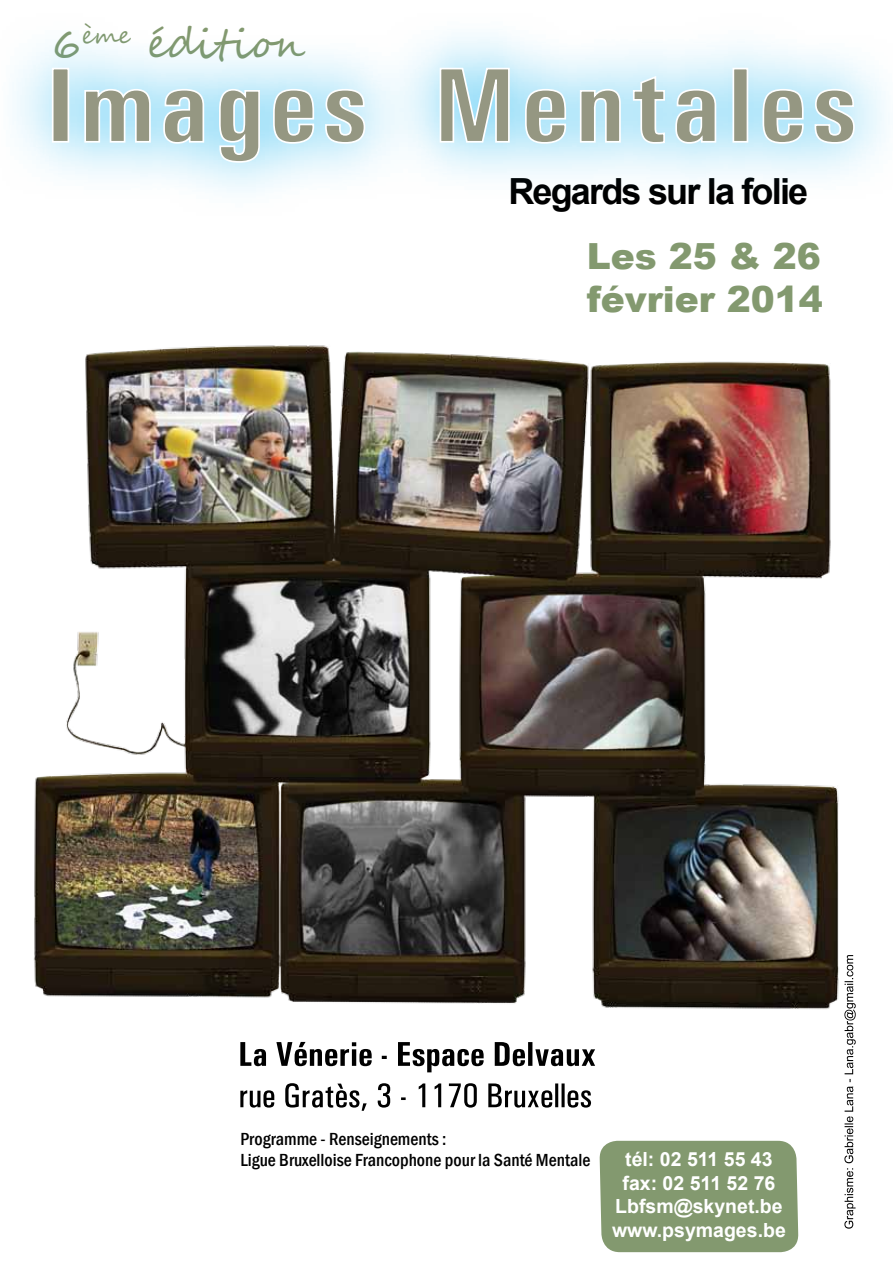
<style>
.page{position:relative;width:893px;height:1263px;background:#fff}
.page>*{position:absolute;margin:0;border:0;box-sizing:border-box;transform-origin:0 0}
.t1{font:40.5px "Segoe Script";color:#83996f}
.t2{font:900 36px/43.2px "Arial";color:#83996f}
.t3{font:700 36px "Arial";letter-spacing:-.05em;color:#000}
.t4{font:700 19.5px/23.4px "Arial";color:#fff;text-align:center}
.t5{font:500 condensed 18px/21.6px "Franklin Gothic";color:#000}
</style>
<div class="page">
<div style="left:599px;top:1141px;width:200px;height:111px;background:#83996f"></div>
<svg style="left:240px;top:1042px;width:355px;height:30px"></svg>
<svg style="left:240px;top:1083px;width:351px;height:28px"></svg>
<svg style="left:844px;top:1027px;width:12px;height:202px"></svg>
<img style="left:34px;top:345px;width:822px;height:682px">
<div style="left:0;top:10px;width:893px;height:210px;background:#00aeef;opacity:.75"></div>
<svg style="left:51px;top:64px;width:805px;height:100px;background:#c6dbdd"></svg>
<h1 class="t1" style="left:52px;top:10px;width:254px">6<sup>ème</sup> édition</h1>
<h2 class="t3" style="left:508px;top:167px;width:301px">Regards sur la folie</h2>
<h2 class="t2" style="left:587px;top:233px;width:238px">Les 25 &amp; 26 février 2014</h2>
<p class="t5" style="left:240px;top:1128px;width:352px">Programme - Renseignements :<br>Ligue Bruxelloise Francophone pour la Santé Mentale</p>
<p class="t4" style="left:612px;top:1148px;width:175px">tél: 02 511 55 43 fax: 02 511 52 76<br>Lbfsm@skynet.be www.psymages.be</p>
</div>
